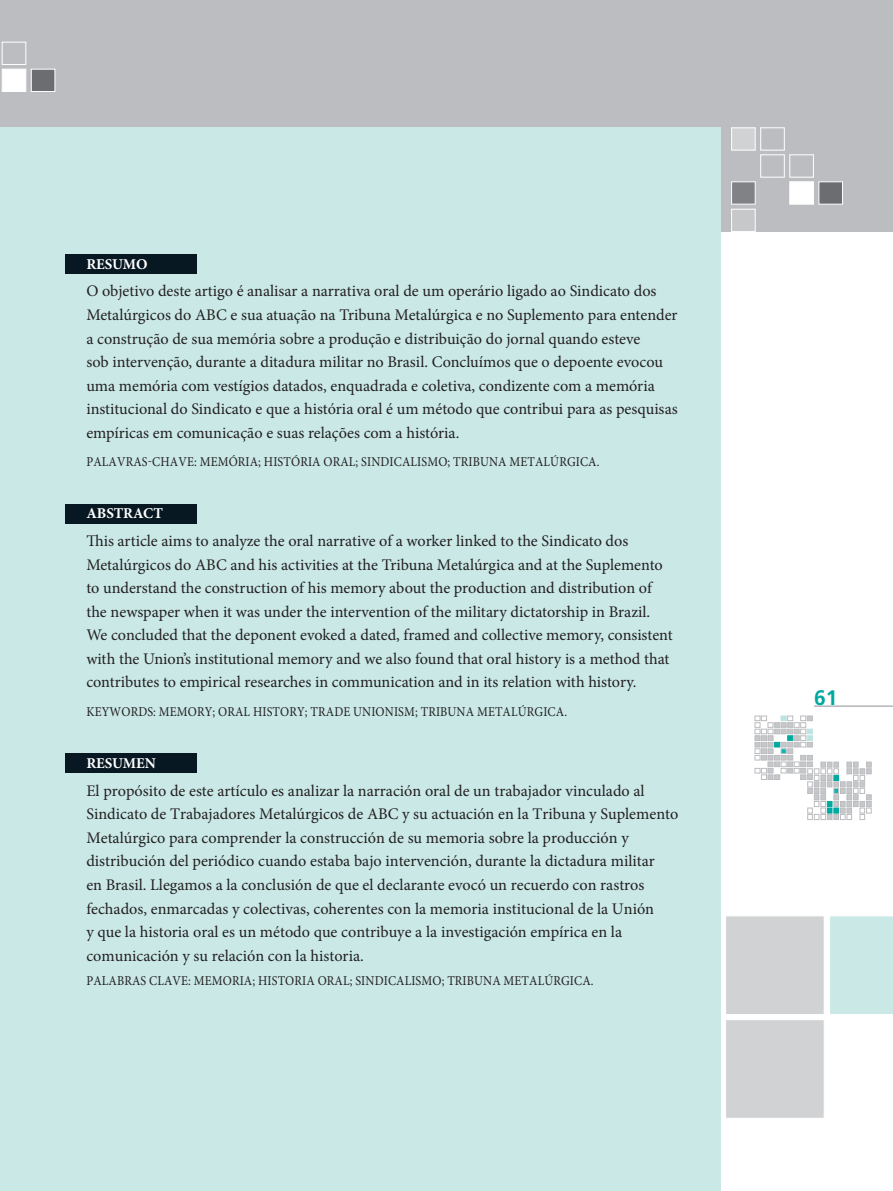
<style>
.page{position:relative;width:893px;height:1191px;background:#fff}
.page>*{position:absolute;margin:0;border:0;box-sizing:border-box;transform-origin:0 0}
.t1{font:700 21px "Frutiger";color:#00a9a0}
.t2{font:16.2px/23.5px "Minion Pro";color:#231f20}
.t3{font:700 15px "Minion Pro";letter-spacing:-.005em;color:#fff}
.t4{font:13.5px "Minion Pro";letter-spacing:.01em;color:#231f20;scale:.9 1}
</style>
<div class="page">
<svg style="left:755px;top:716px;width:116px;height:103px"></svg>
<hr style="left:814px;top:706px;width:79px;height:1px;background:#b2b3b7">
<div style="left:0;top:0;width:893px;height:232px;background:#bcbdc0"></div>
<div style="left:725px;top:915px;width:100px;height:100px;background:#d1d2d4;border:1px solid #fff"></div>
<div style="left:830px;top:916px;width:63px;height:98px;background:#c9e8e6"></div>
<div style="left:731px;top:182px;width:24px;height:22px;background:#808285"></div>
<div style="left:790px;top:182px;width:24px;height:22px;background:#fff"></div>
<div style="left:819px;top:182px;width:24px;height:22px;background:#6c6d70"></div>
<div style="left:760px;top:155px;width:24px;height:22px;border:1px solid #fff"></div>
<div style="left:790px;top:155px;width:24px;height:22px;border:1px solid #fff"></div>
<div style="left:731px;top:128px;width:24px;height:22px;background:#d1d2d4;border:1px solid #fff"></div>
<div style="left:760px;top:128px;width:24px;height:22px;border:1px solid #fff"></div>
<div style="left:731px;top:209px;width:24px;height:23px;background:#c7c8ca;border:1px solid #fff"></div>
<div style="left:2px;top:69px;width:24px;height:23px;background:#fff"></div>
<div style="left:31px;top:69px;width:24px;height:23px;background:#6c6d70;border:1px solid #fff"></div>
<div style="left:2px;top:42px;width:24px;height:23px;border:1px solid #fff"></div>
<div style="left:725px;top:1019px;width:100px;height:99px;background:#d1d2d4;border:1px solid #fff"></div>
<div style="left:0;top:128px;width:721px;height:1063px;background:#c9e8e6"></div>
<div style="left:65px;top:254px;width:131px;height:20px;background:#071822"></div>
<div style="left:65px;top:504px;width:131px;height:19px;background:#071822"></div>
<div style="left:65px;top:753px;width:131px;height:20px;background:#071822"></div>
<p class="t3" style="left:86px;top:253px;width:63px">RESUMO</p>
<p class="t2" style="left:86px;top:279px;width:593px">O objetivo deste artigo é analisar a narrativa oral de um operário ligado ao Sindicato dos Metalúrgicos do ABC e sua atuação na Tribuna Metalúrgica e no Suplemento para entender a construção de sua memória sobre a produção e distribuição do jornal quando esteve<br>sob intervenção, durante a ditadura militar no Brasil. Concluímos que o depoente evocou uma memória com vestígios datados, enquadrada e coletiva, condizente com a memória institucional do Sindicato e que a história oral é um método que contribui para as pesquisas empíricas em comunicação e suas relações com a história.</p>
<p class="t4" style="left:86px;top:452px;width:572px">PALAVRAS-CHAVE: MEMÓRIA; HISTÓRIA ORAL; SINDICALISMO; TRIBUNA METALÚRGICA.</p>
<p class="t3" style="left:86px;top:503px;width:78px">ABSTRACT</p>
<p class="t2" style="left:86px;top:529px;width:588px">This article aims to analyze the oral narrative of a worker linked to the Sindicato dos Metalúrgicos do ABC and his activities at the Tribuna Metalúrgica and at the Suplemento to understand the construction of his memory about the production and distribution of the newspaper when it was under the intervention of the military dictatorship in Brazil.<br>We concluded that the deponent evoked a dated, framed and collective memory, consistent with the Union’s institutional memory and we also found that oral history is a method that contributes to empirical researches in communication and in its relation with history.</p>
<p class="t4" style="left:86px;top:702px;width:536px">KEYWORDS: MEMORY; ORAL HISTORY; TRADE UNIONISM; TRIBUNA METALÚRGICA.</p>
<p class="t3" style="left:86px;top:752px;width:71px">RESUMEN</p>
<p class="t2" style="left:86px;top:779px;width:593px">El propósito de este artículo es analizar la narración oral de un trabajador vinculado al Sindicato de Trabajadores Metalúrgicos de ABC y su actuación en la Tribuna y Suplemento Metalúrgico para comprender la construcción de su memoria sobre la producción y distribución del periódico cuando estaba bajo intervención, durante la dictadura militar<br>en Brasil. Llegamos a la conclusión de que el declarante evocó un recuerdo con rastros fechados, enmarcadas y colectivas, coherentes con la memoria institucional de la Unión<br>y que la historia oral es un método que contribuye a la investigación empírica en la comunicación y su relación con la historia.</p>
<p class="t4" style="left:86px;top:971px;width:565px">PALABRAS CLAVE: MEMORIA; HISTORIA ORAL; SINDICALISMO; TRIBUNA METALÚRGICA.</p>
<p class="t1" style="left:814px;top:685px;width:25px">61</p>
</div>
